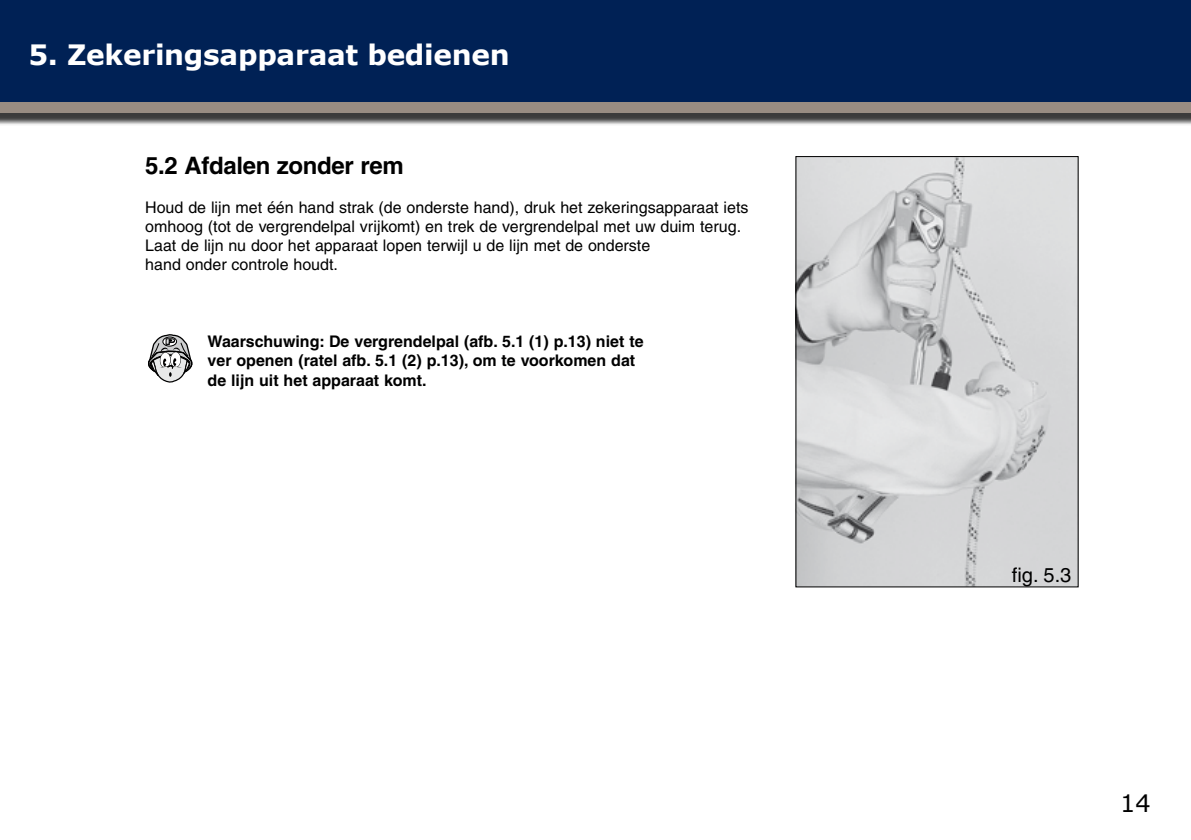
<style>
.page{position:relative;width:1191px;height:840px;background:#fff}
.page>*{position:absolute;margin:0;border:0;box-sizing:border-box;transform-origin:0 0}
.t1{font:700 28px "Verdana";letter-spacing:-.01em;color:#fff}
.t2{font:700 24px "Helvetica";letter-spacing:-.015em;color:#000}
.t3{font:24px "Verdana";color:#000}
.t4{font:20px "Helvetica";color:#000}
.t5{font:16px/19.2px "Helvetica";color:#000}
.t6{font:700 16px/19.2px "Helvetica";color:#000}
</style>
<div class="page">
<img style="left:797px;top:158px;width:279px;height:427px">
<div style="left:0;top:0;width:1191px;height:126px;background:#000;opacity:.77"></div>
<div style="left:0;top:0;width:1191px;height:113px;background:#988c82"></div>
<div style="left:0;top:0;width:1191px;height:102px;background:#002155"></div>
<svg style="left:148px;top:334px;width:45px;height:49px"></svg>
<h1 class="t1" style="left:28px;top:37px;width:483px">5. Zekeringsapparaat bedienen</h1>
<h2 class="t2" style="left:145px;top:151px;width:260px">5.2 Afdalen zonder rem</h2>
<p class="t5" style="left:145px;top:197px;width:605px">Houd de lijn met één hand strak (de onderste hand), druk het zekeringsapparaat iets omhoog (tot de vergrendelpal vrijkomt) en trek de vergrendelpal met uw duim terug.<br>Laat de lijn nu door het apparaat lopen terwijl u de lijn met de onderste<br>hand onder controle houdt.</p>
<p class="t6" style="left:208px;top:331px;width:437px">Waarschuwing: De vergrendelpal (afb. 5.1 (1) p.13) niet te ver openen (ratel afb. 5.1 (2) p.13), om te voorkomen dat de lijn uit het apparaat komt.</p>
<p class="t4" style="left:1012px;top:563px;width:61px">fig. 5.3</p>
<h2 class="t3" style="left:1120px;top:787px;width:32px">14</h2>
</div>
